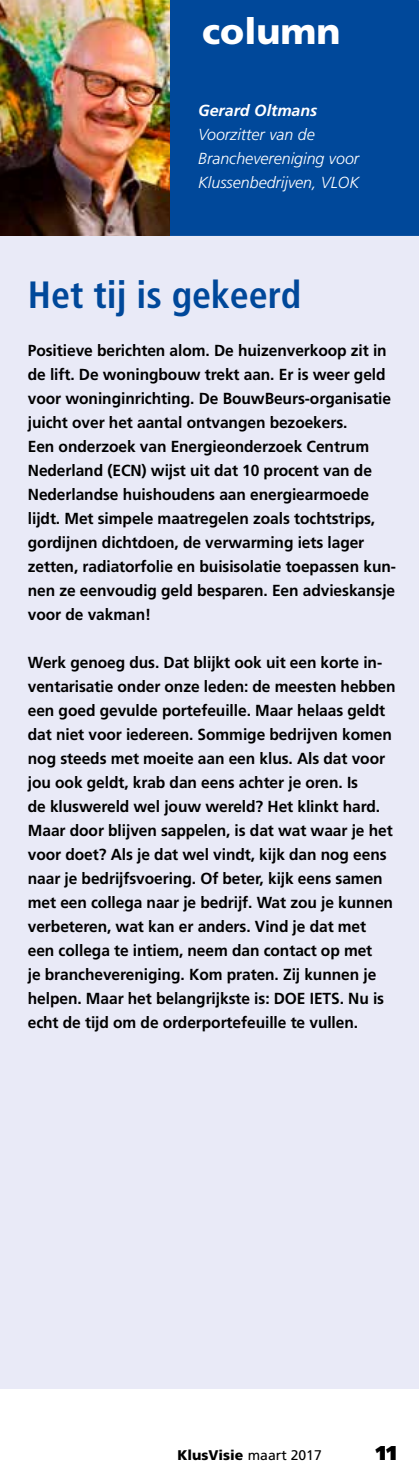
<style>
.page{position:relative;width:419px;height:1479px;background:#fff}
.page>*{position:absolute;margin:0;border:0;box-sizing:border-box;transform-origin:0 0}
.t1{font:700 condensed 38px "Frutiger LT Std";color:#00489a}
.t2{font:900 36px "Frutiger LT Std";color:#fff}
.t3{font:900 20px "Frutiger LT Std";color:#000}
.t4{font:700 16px/24px "Frutiger LT Std";letter-spacing:-.005em;color:#000}
.t5{font:italic 300 16px/24px "Frutiger LT Std";color:#fff}
.t6{font:italic 700 16px "Frutiger LT Std";color:#fff}
.t7{font:900 14px "Frutiger LT Std";color:#000}
.s1{font-weight:400}
</style>
<div class="page">
<div style="left:0;top:236px;width:418px;height:1152px;background:#e9eaf7"></div>
<div style="left:170px;top:0;width:248px;height:236px;background:#00489a"></div>
<img style="left:0;top:0;width:170px;height:236px">
<h2 class="t2" style="left:202px;top:10px;width:140px">column</h2>
<p class="t6" style="left:198px;top:101px;width:121px">Gerard Oltmans</p>
<p class="t5" style="left:198px;top:123px;width:162px">Voorzitter van de<br>Branchevereniging voor<br>Klussenbedrijven, VLOK</p>
<h1 class="t1" style="left:28px;top:272px;width:275px">Het tij is gekeerd</h1>
<p class="t4" style="left:28px;top:338px;width:369px">Positieve berichten alom. De huizenverkoop zit in de lift. De woningbouw trekt aan. Er is weer geld voor woninginrichting. De BouwBeurs-organisatie juicht over het aantal ontvangen bezoekers.<br>Een onderzoek van Energieonderzoek Centrum Nederland (ECN) wijst uit dat 10 procent van de Nederlandse huishoudens aan energiearmoede lijdt. Met simpele maatregelen zoals tochtstrips, gordijnen dichtdoen, de verwarming iets lager zetten, radiatorfolie en buisisolatie toepassen kun&shy;nen ze eenvoudig geld besparen. Een advieskansje voor de vakman!</p>
<p class="t4" style="left:28px;top:650px;width:369px">Werk genoeg dus. Dat blijkt ook uit een korte in&shy;ventarisatie onder onze leden: de meesten hebben een goed gevulde portefeuille. Maar helaas geldt dat niet voor iedereen. Sommige bedrijven komen nog steeds met moeite aan een klus. Als dat voor jou ook geldt, krab dan eens achter je oren. Is<br>de kluswereld wel jouw wereld? Het klinkt hard.<br>Maar door blijven sappelen, is dat wat waar je het voor doet? Als je dat wel vindt, kijk dan nog eens naar je bedrijfsvoering. Of beter, kijk eens samen met een collega naar je bedrijf. Wat zou je kunnen verbeteren, wat kan er anders. Vind je dat met een collega te intiem, neem dan contact op met<br>je branchevereniging. Kom praten. Zij kunnen je helpen. Maar het belangrijkste is: DOE IETS. Nu is echt de tijd om de orderportefeuille te vullen.</p>
<p class="t7" style="left:177px;top:1447px;width:146px">KlusVisie <span class="s1">maart 2017</span></p>
<p class="t3" style="left:376px;top:1441px;width:22px">11</p>
</div>
